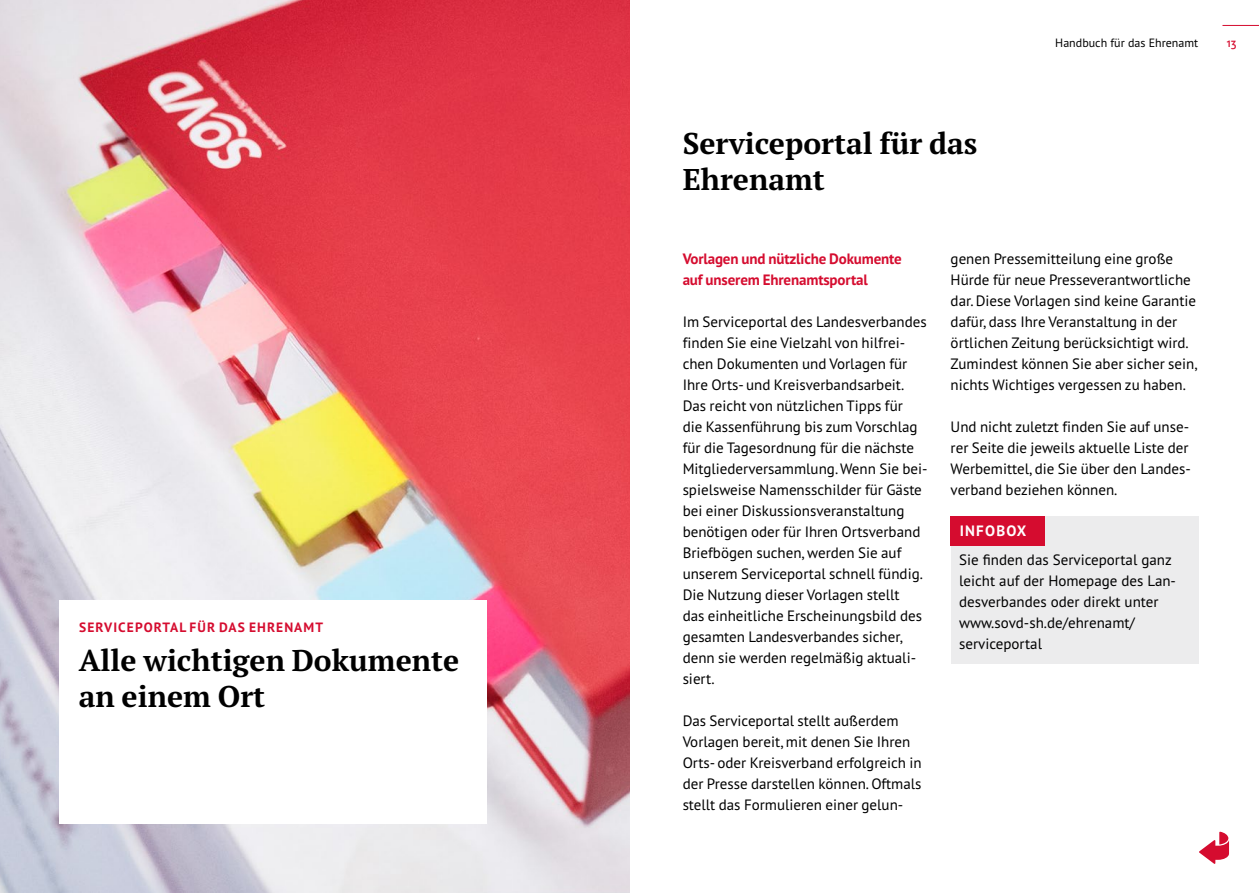
<style>
.page{position:relative;width:1259px;height:893px;background:#fff}
.page>*{position:absolute;margin:0;border:0;box-sizing:border-box;transform-origin:0 0}
.t1{font:700 30px/36px "PT Serif Pro";color:#000}
.t2{font:15px/21px "PT Sans Pro";color:#000}
.t3{font:700 15px/21px "PT Sans Pro";letter-spacing:-.01em;color:#d50c2f}
.t4{font:700 15px "PT Sans Pro";letter-spacing:.08em;color:#fff}
.t5{font:700 13.5px "PT Sans Pro";letter-spacing:.08em;color:#d50c2f}
.t6{font:12px "PT Sans Pro";color:#000}
.t7{font:600 12px "PT Sans Pro";color:#d50c2f}
</style>
<div class="page">
<img style="left:0;top:0;width:629px;height:893px">
<div style="left:60px;top:601px;width:427px;height:223px;background:#fff"></div>
<div style="left:950px;top:516px;width:248px;height:147px;background:#ececed"></div>
<div style="left:950px;top:516px;width:94px;height:29px;background:#d50c2f"></div>
<hr style="left:1222px;top:25px;width:37px;height:1px;background:#d50c2f">
<svg style="left:1199px;top:832px;width:30px;height:32px"></svg>
<p class="t5" style="left:79px;top:619px;width:245px">SERVICEPORTAL FÜR DAS EHRENAMT</p>
<h1 class="t1" style="left:79px;top:642px;width:382px">Alle wichtigen Dokumente an einem Ort</h1>
<h1 class="t1" style="left:682px;top:125px;width:296px">Serviceportal für das<br>Ehrenamt</h1>
<p class="t6" style="left:1055px;top:35px;width:144px">Handbuch für das Ehrenamt</p>
<p class="t7" style="left:1226px;top:35px;width:11px">13</p>
<p class="t3" style="left:682px;top:248px;width:221px">Vorlagen und nützliche Dokumente auf unserem Ehrenamtsportal</p>
<p class="t2" style="left:682px;top:311px;width:246px">Im Serviceportal des Landesverbandes finden Sie eine Vielzahl von hilfrei&shy;chen Dokumenten und Vorlagen für Ihre Orts- und Kreisverbandsarbeit.<br>Das reicht von nützlichen Tipps für<br>die Kassenführung bis zum Vorschlag für die Tagesordnung für die nächste Mitgliederversammlung. Wenn Sie bei&shy;spielsweise Namensschilder für Gäste bei einer Diskussionsveranstaltung benötigen oder für Ihren Ortsverband Briefbögen suchen, werden Sie auf unserem Serviceportal schnell fündig.<br>Die Nutzung dieser Vorlagen stellt<br>das einheitliche Erscheinungsbild des gesamten Landesverbandes sicher, denn sie werden regelmäßig aktuali&shy;siert.</p>
<p class="t2" style="left:682px;top:710px;width:240px">Das Serviceportal stellt außerdem Vorlagen bereit, mit denen Sie Ihren Orts- oder Kreisverband erfolgreich in der Presse darstellen können. Oftmals stellt das Formulieren einer gelun-</p>
<p class="t2" style="left:950px;top:248px;width:249px">genen Pressemitteilung eine große Hürde für neue Presseverantwortliche dar. Diese Vorlagen sind keine Garantie dafür, dass Ihre Veranstaltung in der örtlichen Zeitung berücksichtigt wird.<br>Zumindest können Sie aber sicher sein, nichts Wichtiges vergessen zu haben.</p>
<p class="t2" style="left:950px;top:416px;width:242px">Und nicht zuletzt finden Sie auf unse&shy;rer Seite die jeweils aktuelle Liste der Werbemittel, die Sie über den Landes&shy;verband beziehen können.</p>
<p class="t4" style="left:959px;top:521px;width:68px">INFOBOX</p>
<p class="t2" style="left:959px;top:549px;width:218px">Sie finden das Serviceportal ganz leicht auf der Homepage des Lan&shy;desverbandes oder direkt unter www.sovd-sh.de/ehrenamt/ serviceportal</p>
</div>
